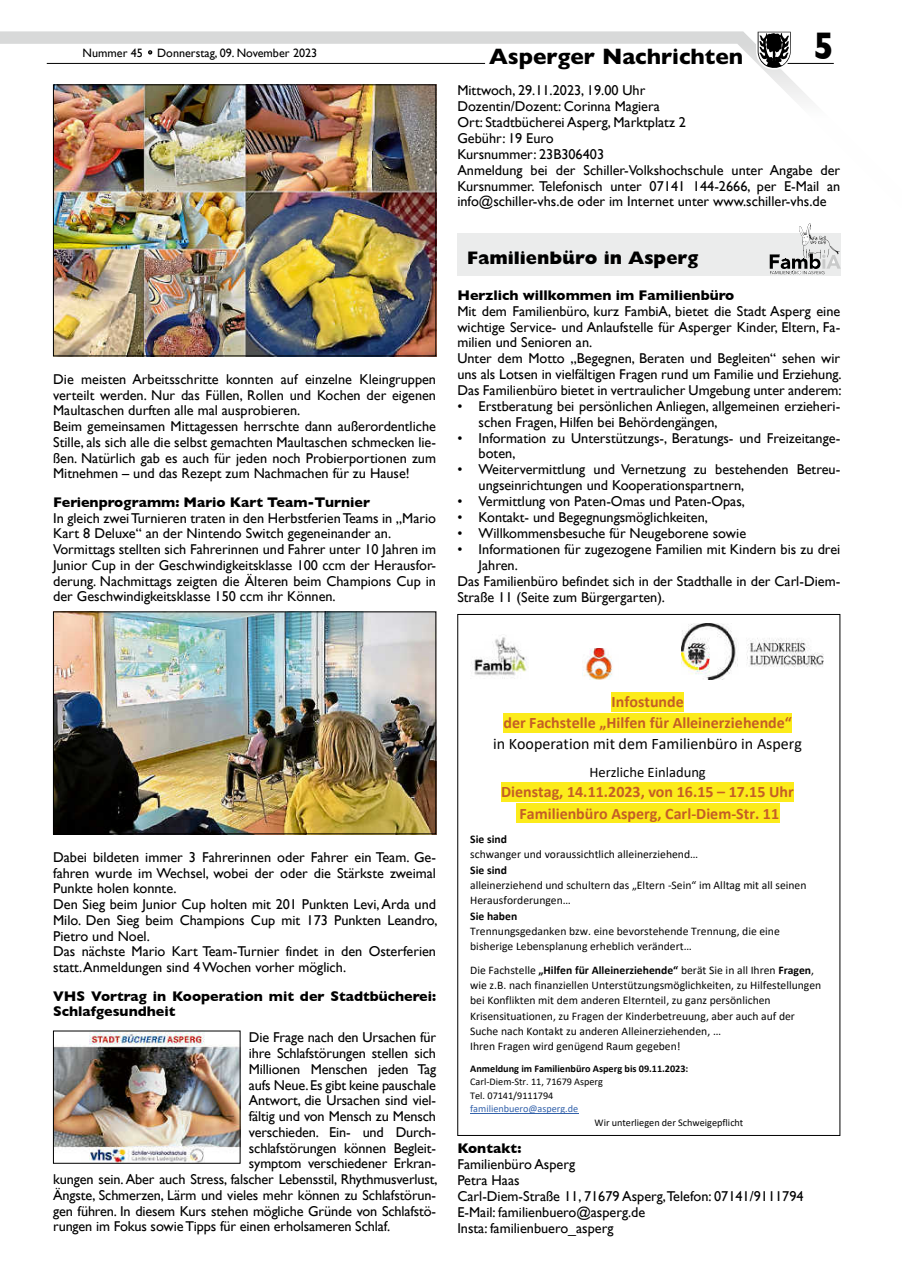
<style>
.page{position:relative;width:902px;height:1280px;background:#fff}
.page>*{position:absolute;margin:0;border:0;box-sizing:border-box;transform-origin:0 0}
.t1{font:700 39.3px "Gill Sans";color:#000;scale:.86 1}
.t2{font:700 22.5px "Gill Sans";color:#000}
.t3{font:800 18.3px "Gill Sans";color:#000}
.t4{font:700 16.05px/21px "Calibri";color:#c45e26;text-align:center}
.t5{font:16.05px "Calibri";color:#030303}
.t6{font:14.55px "Calibri";color:#030303}
.t7{font:14.25px/15.8px "Gill Sans";color:#000}
.t8{font:700 14.25px/15.8px "Gill Sans";color:#000}
.t9{font:12.15px "Gill Sans";color:#000}
.t10{font:11.55px/15.3px "Calibri";color:#030303}
.t11{font:700 11.55px "Calibri";color:#030303}
.t12{font:10.2px/13.5px "Calibri";color:#030303}
.t13{font:700 10.2px "Calibri";color:#030303}
.t14{font:10.2px "Calibri";color:#3362ab}
.s1{font-weight:700}
</style>
<div class="page">
<svg style="left:0;top:31px;width:834px;height:177px"></svg>
<hr style="left:771px;top:63px;width:62px;height:1px;background:#000">
<hr style="left:0;top:63px;width:485px;height:1px;background:#000">
<svg style="left:754px;top:31px;width:40px;height:42px"></svg>
<img style="left:55px;top:87px;width:379px;height:267px">
<div style="left:53px;top:85px;width:383px;height:271px;border:1px solid #000"></div>
<img style="left:55px;top:614px;width:379px;height:218px">
<div style="left:53px;top:612px;width:383px;height:222px;border:1px solid #000"></div>
<img style="left:55px;top:1033px;width:183px;height:128px">
<div style="left:457px;top:233px;width:383px;height:43px;background:#ebecec"></div>
<svg style="left:769px;top:223px;width:71px;height:52px"></svg>
<div style="left:611px;top:692px;width:72px;height:19px;background:#fceb1b"></div>
<div style="left:503px;top:713px;width:288px;height:20px;background:#fceb1b"></div>
<div style="left:501px;top:782px;width:293px;height:20px;background:#fceb1b"></div>
<div style="left:516px;top:803px;width:263px;height:20px;background:#fceb1b"></div>
<hr style="left:470px;top:1113px;width:108px;height:1px;background:#3362ab">
<img style="left:471px;top:637px;width:58px;height:42px">
<img style="left:583px;top:648px;width:29px;height:32px">
<img style="left:681px;top:624px;width:142px;height:56px">
<p class="t9" style="left:83px;top:45px;width:236px">Nummer 45 · Donnerstag, 09. November 2023</p>
<h2 class="t2" style="left:489px;top:43px;width:255px">Asperger Nachrichten</h2>
<h1 class="t1" style="left:813px;top:23px;width:25px">5</h1>
<p class="t7" style="left:53px;top:371px;width:384px">Die meisten Arbeitsschritte konnten auf einzelne Kleingruppen verteilt werden. Nur das Füllen, Rollen und Kochen der eigenen Maultaschen durften alle mal ausprobieren.<br>Beim gemeinsamen Mittagessen herrschte dann außerordentliche Stille, als sich alle die selbst gemachten Maultaschen schmecken lie&shy;ßen. Natürlich gab es auch für jeden noch Probierportionen zum Mitnehmen – und das Rezept zum Nachmachen für zu Hause!</p>
<p class="t8" style="left:53px;top:494px;width:318px">Ferienprogramm: Mario Kart Team-Turnier</p>
<p class="t7" style="left:53px;top:510px;width:384px">In gleich zwei Turnieren traten in den Herbstferien Teams in „Mario Kart 8 Deluxe“ an der Nintendo Switch gegeneinander an.<br>Vormittags stellten sich Fahrerinnen und Fahrer unter 10 Jahren im Junior Cup in der Geschwindigkeitsklasse 100 ccm der Herausfor&shy;derung. Nachmittags zeigten die Älteren beim Champions Cup in der Geschwindigkeitsklasse 150 ccm ihr Können.</p>
<p class="t7" style="left:457px;top:82px;width:384px">Mittwoch, 29.11.2023, 19.00 Uhr<br>Dozentin/Dozent: Corinna Magiera<br>Ort: Stadtbücherei Asperg, Marktplatz 2<br>Gebühr: 19 Euro<br>Kursnummer: 23B306403<br>Anmeldung bei der Schiller-Volkshochschule unter Angabe der Kursnummer. Telefonisch unter 07141 144-2666, per E-Mail an info@schiller-vhs.de oder im Internet unter www.schiller-vhs.de</p>
<p class="t3" style="left:467px;top:247px;width:233px">Familienbüro in Asperg</p>
<p class="t8" style="left:457px;top:287px;width:278px">Herzlich willkommen im Familienbüro</p>
<p class="t7" style="left:457px;top:303px;width:386px">Mit dem Familienbüro, kurz FambiA, bietet die Stadt Asperg eine wichtige Service- und Anlaufstelle für Asperger Kinder, Eltern, Fa&shy;milien und Senioren an.<br>Unter dem Motto „Begegnen, Beraten und Begleiten“ sehen wir uns als Lotsen in vielfältigen Fragen rund um Familie und Erziehung.<br>Das Familienbüro bietet in vertraulicher Umgebung unter anderem:</p>
<p class="t7" style="left:478px;top:398px;width:363px;text-indent:-21px">• Erstberatung bei persönlichen Anliegen, allgemeinen erzieheri&shy;schen Fragen, Hilfen bei Behördengängen,</p>
<p class="t7" style="left:478px;top:430px;width:363px;text-indent:-21px">• Information zu Unterstützungs-, Beratungs- und Freizeitange&shy;boten,</p>
<p class="t7" style="left:478px;top:461px;width:363px;text-indent:-21px">• Weitervermittlung und Vernetzung zu bestehenden Betreu&shy;ungseinrichtungen und Kooperationspartnern,</p>
<p class="t7" style="left:457px;top:493px;width:289px">• Vermittlung von Paten-Omas und Paten-Opas,</p>
<p class="t7" style="left:457px;top:509px;width:252px">• Kontakt- und Begegnungsmöglichkeiten,</p>
<p class="t7" style="left:457px;top:525px;width:290px">• Willkommensbesuche für Neugeborene sowie</p>
<p class="t7" style="left:457px;top:541px;width:384px">• Informationen für zugezogene Familien mit Kindern bis zu drei</p>
<p class="t7" style="left:478px;top:557px;width:41px">Jahren.</p>
<p class="t7" style="left:457px;top:573px;width:384px">Das Familienbüro befindet sich in der Stadthalle in der Carl-Diem-</p>
<p class="t7" style="left:457px;top:589px;width:209px">Straße 11 (Seite zum Bürgergarten).</p>
<p class="t7" style="left:53px;top:849px;width:386px">Dabei bildeten immer 3 Fahrerinnen oder Fahrer ein Team. Ge&shy;fahren wurde im Wechsel, wobei der oder die Stärkste zweimal Punkte holen konnte.<br>Den Sieg beim Junior Cup holten mit 201 Punkten Levi, Arda und Milo. Den Sieg beim Champions Cup mit 173 Punkten Leandro, Pietro und Noel.<br>Das nächste Mario Kart Team-Turnier findet in den Osterferien statt. Anmeldungen sind 4 Wochen vorher möglich.</p>
<p class="t8" style="left:53px;top:988px;width:384px">VHS Vortrag in Kooperation mit der Stadtbücherei:<br>Schlafgesundheit</p>
<p class="t7" style="left:249px;top:1029px;width:189px">Die Frage nach den Ursachen für</p>
<p class="t7" style="left:249px;top:1045px;width:189px">ihre Schlafstörungen stellen sich</p>
<p class="t7" style="left:249px;top:1061px;width:189px">Millionen Menschen jeden Tag</p>
<p class="t7" style="left:249px;top:1077px;width:189px">aufs Neue. Es gibt keine pauschale</p>
<p class="t7" style="left:249px;top:1092px;width:189px">Antwort, die Ursachen sind viel-</p>
<p class="t7" style="left:249px;top:1108px;width:189px">fältig und von Mensch zu Mensch</p>
<p class="t7" style="left:249px;top:1124px;width:189px">verschieden. Ein- und Durch-</p>
<p class="t7" style="left:249px;top:1140px;width:189px">schlafstörungen können Begleit-</p>
<p class="t7" style="left:249px;top:1155px;width:189px">symptom verschiedener Erkran-</p>
<p class="t7" style="left:53px;top:1171px;width:386px">kungen sein. Aber auch Stress, falscher Lebensstil, Rhythmusverlust,</p>
<p class="t7" style="left:53px;top:1187px;width:384px">Ängste, Schmerzen, Lärm und vieles mehr können zu Schlafstörun-</p>
<p class="t7" style="left:53px;top:1203px;width:384px">gen führen. In diesem Kurs stehen mögliche Gründe von Schlafstö-</p>
<p class="t7" style="left:53px;top:1218px;width:338px">rungen im Fokus sowie Tipps für einen erholsameren Schlaf.</p>
<p class="t4" style="left:503px;top:691px;width:290px">Infostunde<br>der Fachstelle „Hilfen für Alleinerziehende“</p>
<p class="t5" style="left:493px;top:733px;width:310px">in Kooperation mit dem Familienbüro in Asperg</p>
<p class="t6" style="left:589px;top:762px;width:118px">Herzliche Einladung</p>
<p class="t4" style="left:501px;top:781px;width:294px">Dienstag, 14.11.2023, von 16.15 – 17.15 Uhr<br>Familienbüro Asperg, Carl-Diem-Str. 11</p>
<p class="t11" style="left:470px;top:831px;width:38px">Sie sind</p>
<p class="t10" style="left:470px;top:847px;width:229px">schwanger und voraussichtlich alleinerziehend…</p>
<p class="t11" style="left:470px;top:862px;width:38px">Sie sind</p>
<p class="t10" style="left:470px;top:877px;width:338px">alleinerziehend und schultern das „Eltern -Sein“ im Alltag mit all seinen<br>Herausforderungen…</p>
<p class="t11" style="left:470px;top:908px;width:49px">Sie haben</p>
<p class="t10" style="left:470px;top:923px;width:311px">Trennungsgedanken bzw. eine bevorstehende Trennung, die eine bisherige Lebensplanung erheblich verändert…</p>
<p class="t10" style="left:470px;top:962px;width:352px">Die Fachstelle <span class="s1">„Hilfen für Alleinerziehende“</span> berät Sie in all Ihren <span class="s1">Fragen</span>, wie z.B. nach finanziellen Unterstützungsmöglichkeiten, zu Hilfestellungen bei Konflikten mit dem anderen Elternteil, zu ganz persönlichen Krisensituationen, zu Fragen der Kinderbetreuung, aber auch auf der Suche nach Kontakt zu anderen Alleinerziehenden, …<br>Ihren Fragen wird genügend Raum gegeben!</p>
<p class="t13" style="left:470px;top:1061px;width:220px">Anmeldung im Familienbüro Asperg bis 09.11.2023:</p>
<p class="t12" style="left:470px;top:1075px;width:134px">Carl-Diem-Str. 11, 71679 Asperg<br>Tel. 07141/9111794</p>
<p class="t14" style="left:470px;top:1102px;width:110px">familienbuero@asperg.de</p>
<p class="t12" style="left:594px;top:1115px;width:150px">Wir unterliegen der Schweigepflicht</p>
<p class="t8" style="left:457px;top:1140px;width:65px">Kontakt:</p>
<p class="t7" style="left:457px;top:1156px;width:348px">Familienbüro Asperg<br>Petra Haas<br>Carl-Diem-Straße 11, 71679 Asperg,Telefon: 07141/9111794<br>E-Mail: familienbuero@asperg.de<br>Insta: familienbuero_asperg</p>
</div>
